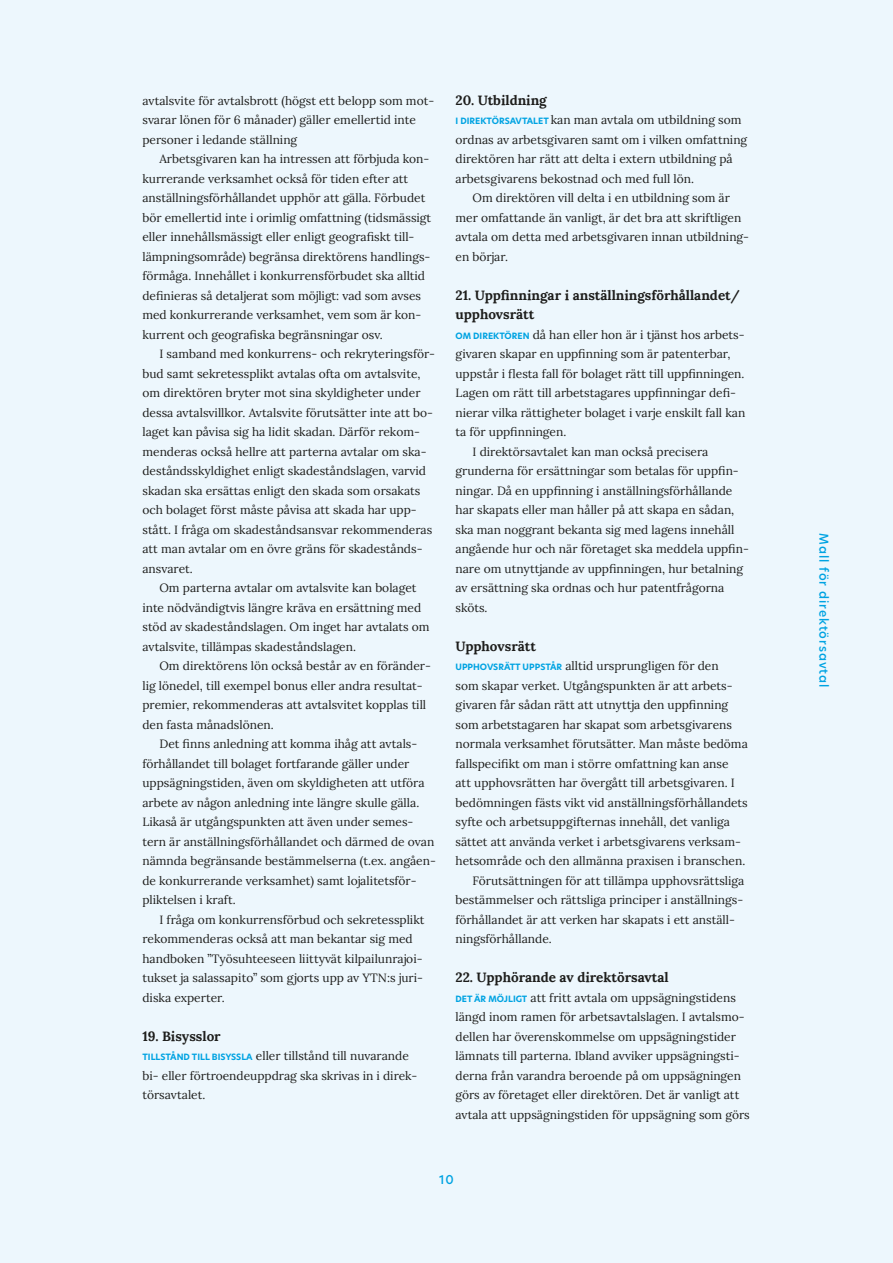
<style>
.page{position:relative;width:893px;height:1263px;background:#edf7fd}
.page>*{position:absolute;margin:0;border:0;box-sizing:border-box;transform-origin:0 0}
._1_ots{font:700 13.5px/19.5px "Lora";color:#1d1d1b}
._1_väliots{font:700 13.5px "Lora";color:#1d1d1b}
._1_leipis_sis{font:12px/19.5px "Lora";color:#1d1d1b}
._1_leipis{font:12px/19.5px "Lora";color:#1d1d1b}
.t1{font:500 12px "Hero New";letter-spacing:.08em;color:#00a3e2}
.s1{font-family:"Hero New";font-weight:700;font-size:8.55px;color:#00a3e2}
</style>
<div class="page">
<p class="_1_leipis" style="left:142px;top:90px;width:293px">avtalsvite för avtalsbrott (högst ett belopp som mot&shy;svarar lönen för 6 månader) gäller emellertid inte personer i ledande ställning</p>
<p class="_1_leipis_sis" style="left:142px;top:148px;width:290px;text-indent:17px">Arbetsgivaren kan ha intressen att förbjuda kon&shy;kurrerande verksamhet också för tiden efter att anställningsförhållandet upphör att gälla. Förbudet bör emellertid inte i orimlig omfattning (tidsmässigt eller innehållsmässigt eller enligt geografiskt til - lämpningsområde) begränsa direktörens handlings&shy;förmåga. Innehållet i konkurrensförbudet ska alltid definieras så detaljerat som möjligt: vad som avses med konkurrerande verksamhet, vem som är kon&shy;kurrent och geografiska begränsningar osv.</p>
<p class="_1_leipis_sis" style="left:142px;top:343px;width:294px;text-indent:17px">I samband med konkurrens- och rekryteringsför&shy;bud samt sekretessplikt avtalas ofta om avtalsvite, om direktören bryter mot sina skyldigheter under dessa avtalsvillkor. Avtalsvite förutsätter inte att bo&shy;laget kan påvisa sig ha lidit skadan. Därför rekom&shy;menderas också hellre att parterna avtalar om ska&shy;deståndsskyldighet enligt skadeståndslagen, varvid skadan ska ersättas enligt den skada som orsakats och bolaget först måste påvisa att skada har upp&shy;stått. I fråga om skadeståndsansvar rekommenderas att man avtalar om en övre gräns för skadestånds&shy;ansvaret.</p>
<p class="_1_leipis_sis" style="left:142px;top:577px;width:289px;text-indent:17px">Om parterna avtalar om avtalsvite kan bolaget inte nödvändigtvis längre kräva en ersättning med stöd av skadeståndslagen. Om inget har avtalats om avtalsvite, tillämpas skadeståndslagen.</p>
<p class="_1_leipis_sis" style="left:142px;top:655px;width:290px;text-indent:17px">Om direktörens lön också består av en föränder&shy;lig lönedel, till exempel bonus eller andra resultat&shy;premier, rekommenderas att avtalsvitet kopplas till den fasta månadslönen.</p>
<p class="_1_leipis_sis" style="left:142px;top:733px;width:295px;text-indent:17px">Det finns anledning att komma ihåg att avtals&shy;förhållandet till bolaget fortfarande gäller under uppsägningstiden, även om skyldigheten att utföra arbete av någon anledning inte längre skulle gälla.<br>Likaså är utgångspunkten att även under semes&shy;tern är anställningsförhållandet och därmed de ovan nämnda begränsande bestämmelserna (t.ex. angåen&shy;de konkurrerande verksamhet) samt lojalitetsför&shy;pliktelsen i kraft.</p>
<p class="_1_leipis_sis" style="left:142px;top:909px;width:283px;text-indent:17px">I fråga om konkurrensförbud och sekretessplikt rekommenderas också att man bekantar sig med handboken ”Työsuhteeseen liittyvät kilpailunrajoi&shy;tukset ja salassapito” som gjorts upp av YTN:s juri&shy;diska experter.</p>
<h2 class="_1_ots" style="left:142px;top:1025px;width:80px">19. Bisysslor</h2>
<p class="_1_leipis" style="left:142px;top:1045px;width:276px"><span class="s1">TILLSTÅND TILL BISYSSLA</span> eller tillstånd till nuvarande bi- eller förtroendeuppdrag ska skrivas in i direk&shy;törsavtalet.</p>
<h2 class="_1_ots" style="left:455px;top:89px;width:93px">20. Utbildning</h2>
<p class="_1_leipis" style="left:455px;top:109px;width:293px"><span class="s1">I DIREKTÖRSAVTALET</span> kan man avtala om utbildning som ordnas av arbetsgivaren samt om i vilken omfattning direktören har rätt att delta i extern utbildning på arbetsgivarens bekostnad och med full lön.</p>
<p class="_1_leipis_sis" style="left:455px;top:187px;width:295px;text-indent:17px">Om direktören vill delta i en utbildning som är mer omfattande än vanligt, är det bra att skriftligen avtala om detta med arbetsgivaren innan utbildning&shy;en börjar.</p>
<h2 class="_1_ots" style="left:455px;top:284px;width:286px">21. Uppfinningar i anställningsförhållandet/ upphovsrätt</h2>
<p class="_1_leipis" style="left:455px;top:324px;width:291px"><span class="s1">OM DIREKTÖREN</span> då han eller hon är i tjänst hos arbets&shy;givaren skapar en uppfinning som är patenterbar, uppstår i flesta fall för bolaget rätt till uppfinningen.<br>Lagen om rätt till arbetstagares uppfinningar defi&shy;nierar vilka rättigheter bolaget i varje enskilt fall kan ta för uppfinningen.</p>
<p class="_1_leipis_sis" style="left:455px;top:441px;width:295px;text-indent:17px">I direktörsavtalet kan man också precisera grunderna för ersättningar som betalas för uppfin&shy;ningar. Då en uppfinning i anställningsförhållande har skapats eller man håller på att skapa en sådan, ska man noggrant bekanta sig med lagens innehåll angående hur och när företaget ska meddela uppfin&shy;nare om utnyttjande av uppfinningen, hur betalning av ersättning ska ordnas och hur patentfrågorna sköts.</p>
<h3 class="_1_väliots" style="left:455px;top:634px;width:82px">Upphovsrätt</h3>
<p class="_1_leipis" style="left:455px;top:655px;width:294px"><span class="s1">UPPHOVSRÄTT UPPSTÅR</span> alltid ursprungligen för den<br>som skapar verket. Utgångspunkten är att arbets&shy;givaren får sådan rätt att utnyttja den uppfinning som arbetstagaren har skapat som arbetsgivarens normala verksamhet förutsätter. Man måste bedöma fallspecifikt om man i större omfattning kan anse<br>att upphovsrätten har övergått till arbetsgivaren. I bedömningen fästs vikt vid anställningsförhållandets syfte och arbetsuppgifternas innehåll, det vanliga sättet att använda verket i arbetsgivarens verksam&shy;hetsområde och den allmänna praxisen i branschen.</p>
<p class="_1_leipis_sis" style="left:455px;top:870px;width:290px;text-indent:17px">Förutsättningen för att tillämpa upphovsrättsliga bestämmelser och rättsliga principer i anställnings&shy;förhållandet är att verken har skapats i ett anställ&shy;ningsförhållande.</p>
<h2 class="_1_ots" style="left:455px;top:966px;width:215px">22. Upphörande av direktörsavtal</h2>
<p class="_1_leipis" style="left:455px;top:987px;width:296px"><span class="s1">DET ÄR MÖJLIGT</span> att fritt avtala om uppsägningstidens längd inom ramen för arbetsavtalslagen. I avtalsmo&shy;dellen har överenskommelse om uppsägningstider lämnats till parterna. Ibland avviker uppsägningsti&shy;derna från varandra beroende på om uppsägningen görs av företaget eller direktören. Det är vanligt att avtala att uppsägningstiden för uppsägning som görs</p>
<p class="t1" style="left:439px;top:1172px;width:16px">10</p>
<p class="t1" style="left:832px;top:533px;width:156px;rotate:90deg">Mall för direktörsavtal</p>
</div>
